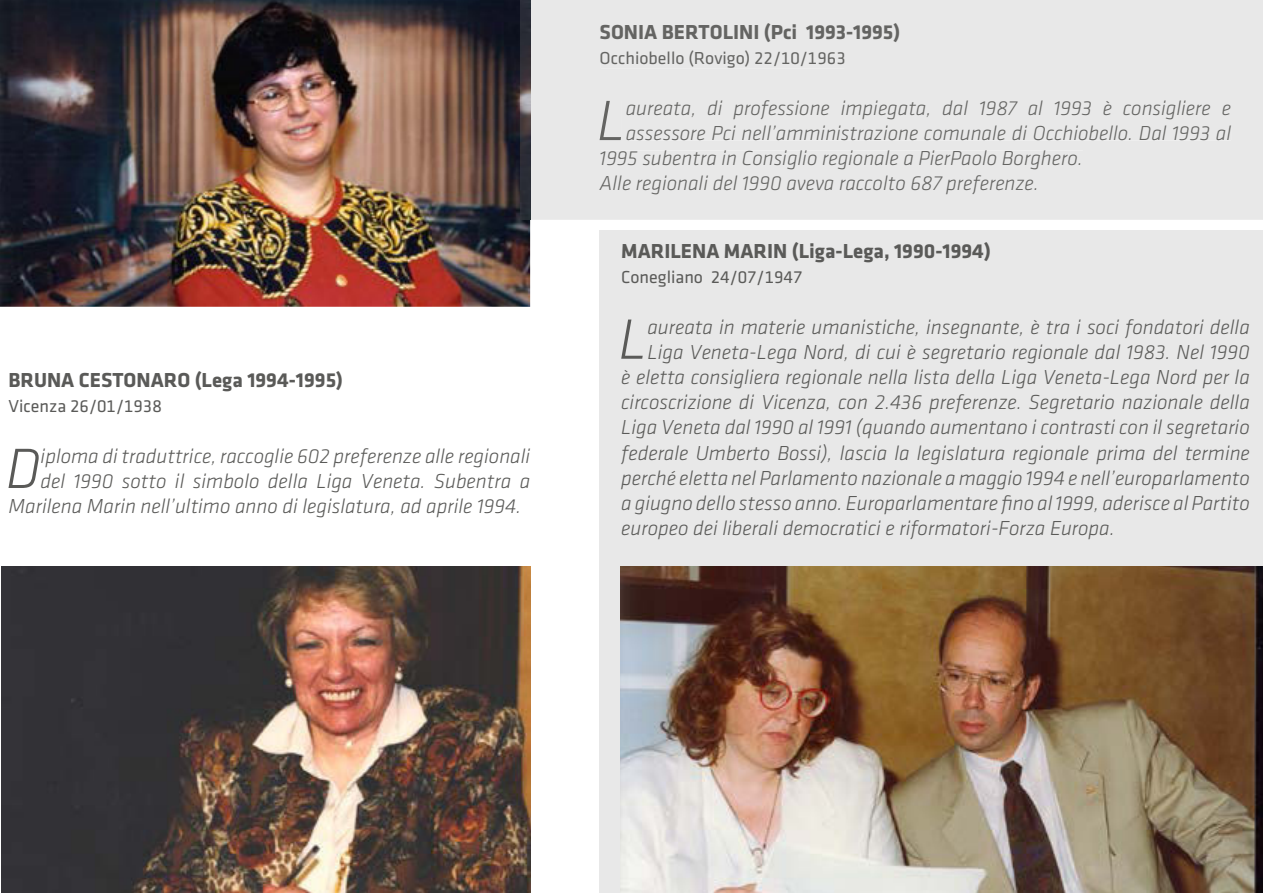
<style>
.page{position:relative;width:1263px;height:893px;background:#fff}
.page>*{position:absolute;margin:0;border:0;box-sizing:border-box;transform-origin:0 0}
.t1{font:italic 300 58.8px "Klavika";color:#5a5a58}
.t2{font:italic 300 58.8px "Klavika";color:#646462}
.t3{font:italic 300 21px "Klavika";color:#5a5a58}
.t4{font:italic 300 21px "Klavika";color:#646462}
.t5{font:700 21px "Klavika";color:#5a5a58}
.t6{font:700 21px "Klavika";color:#646462}
.t7{font:18px "Klavika Regular TF";color:#5a5a58}
.t8{font:18px "Klavika Regular TF";color:#646462}
</style>
<div class="page">
<div style="left:600px;top:230px;width:663px;height:663px;background:#e8e8e8"></div>
<img style="left:0;top:0;width:530px;height:307px">
<img style="left:1px;top:567px;width:529px;height:326px">
<img style="left:620px;top:567px;width:643px;height:326px">
<div style="left:530px;top:0;width:733px;height:220px;background:#e8e8e8"></div>
<div style="left:600px;top:23px;width:299px;height:20px;background:#e8e8e8"></div>
<div style="left:601px;top:51px;width:243px;height:17px;background:#e8e8e8"></div>
<div style="left:600px;top:101px;width:21px;height:39px;background:#e8e8e8"></div>
<div style="left:627px;top:100px;width:604px;height:19px;background:#e8e8e8"></div>
<div style="left:627px;top:125px;width:604px;height:15px;background:#e8e8e8"></div>
<div style="left:601px;top:151px;width:482px;height:19px;background:#e8e8e8"></div>
<div style="left:599px;top:176px;width:440px;height:19px;background:#e8e8e8"></div>
<img style="left:521px;top:0;width:9px;height:220px">
<p class="t5" style="left:9px;top:372px;width:336px">BRUNA CESTONARO (Lega 1994-1995)</p>
<p class="t7" style="left:9px;top:400px;width:155px">Vicenza 26/01/1938</p>
<h1 class="t1" style="left:6px;top:447px;width:36px">D</h1>
<p class="t3" style="left:41px;top:448px;width:491px">iploma di traduttrice, raccoglie 602 preferenze alle regionali</p>
<p class="t3" style="left:41px;top:473px;width:491px">del 1990 sotto il simbolo della Liga Veneta. Subentra a</p>
<p class="t3" style="left:8px;top:499px;width:514px">Marilena Marin nell’ultimo anno di legislatura, ad aprile 1994.</p>
<p class="t6" style="left:600px;top:24px;width:302px">SONIA BERTOLINI (Pci 1993-1995)</p>
<p class="t8" style="left:600px;top:52px;width:248px">Occhiobello (Rovigo) 22/10/1963</p>
<h1 class="t2" style="left:597px;top:99px;width:30px">L</h1>
<p class="t4" style="left:626px;top:100px;width:607px">aureata, di professione impiegata, dal 1987 al 1993 è consigliere e</p>
<p class="t4" style="left:626px;top:126px;width:607px">assessore Pci nell’amministrazione comunale di Occhiobello. Dal 1993 al</p>
<p class="t4" style="left:600px;top:151px;width:485px">1995 subentra in Consiglio regionale a PierPaolo Borghero.</p>
<p class="t4" style="left:600px;top:176px;width:441px">Alle regionali del 1990 aveva raccolto 687 preferenze.</p>
<p class="t5" style="left:621px;top:243px;width:371px">MARILENA MARIN (Liga-Lega, 1990-1994)</p>
<p class="t7" style="left:621px;top:271px;width:183px">Conegliano 24/07/1947</p>
<h1 class="t1" style="left:618px;top:318px;width:30px">L</h1>
<p class="t3" style="left:647px;top:319px;width:604px">aureata in materie umanistiche, insegnante, è tra i soci fondatori della</p>
<p class="t3" style="left:647px;top:344px;width:604px">Liga Veneta-Lega Nord, di cui è segretario regionale dal 1983. Nel 1990</p>
<p class="t3" style="left:621px;top:369px;width:630px">è eletta consigliera regionale nella lista della Liga Veneta-Lega Nord per la</p>
<p class="t3" style="left:621px;top:395px;width:630px">circoscrizione di Vicenza, con 2.436 preferenze. Segretario nazionale della</p>
<p class="t3" style="left:621px;top:420px;width:630px">Liga Veneta dal 1990 al 1991 (quando aumentano i contrasti con il segretario</p>
<p class="t3" style="left:621px;top:445px;width:630px">federale Umberto Bossi), lascia la legislatura regionale prima del termine</p>
<p class="t3" style="left:621px;top:470px;width:630px">perché eletta nel Parlamento nazionale a maggio 1994 e nell’europarlamento</p>
<p class="t3" style="left:621px;top:495px;width:630px">a giugno dello stesso anno. Europarlamentare fino al 1999, aderisce al Partito</p>
<p class="t3" style="left:621px;top:521px;width:495px">europeo dei liberali democratici e riformatori-Forza Europa.</p>
</div>
